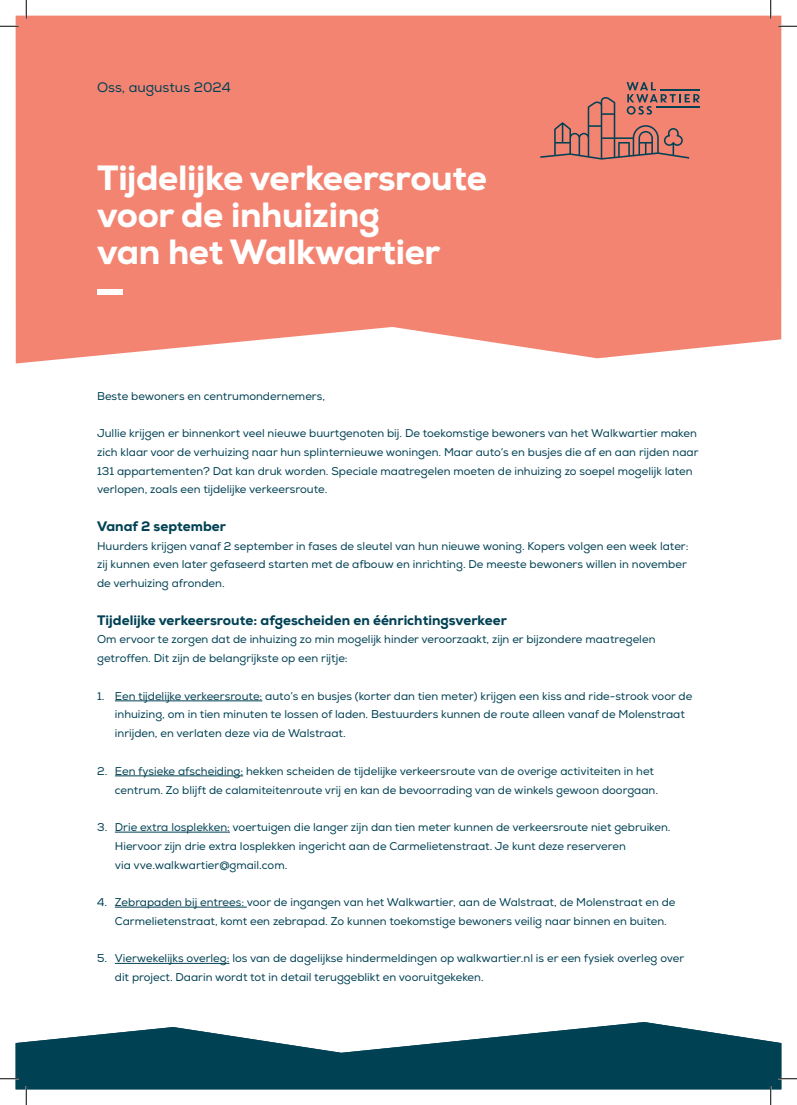
<style>
.page{position:relative;width:797px;height:1105px;background:#fff}
.page>*{position:absolute;margin:0;border:0;box-sizing:border-box;transform-origin:0 0}
.t1{font:800 35px/37.5px "Nexa";letter-spacing:-.01em;color:#fff}
.t2{font:800 13.75px "Nexa";color:#014154}
.t3{font:13.75px "Nexa";color:#014154}
.t4{font:11.25px/18.8px "Nexa";color:#014154}
</style>
<div class="page">
<div style="left:16px;top:16px;width:765px;height:347px;background:#f48472"></div>
<svg style="left:540px;top:82px;width:159px;height:78px;background:#ce796d"></svg>
<div style="left:97px;top:290px;width:25px;height:5px;background:#fff"></div>
<hr style="left:115px;top:700px;width:147px;height:1px;background:#014154">
<hr style="left:115px;top:775px;width:128px;height:1px;background:#014154">
<hr style="left:115px;top:832px;width:115px;height:1px;background:#014154">
<hr style="left:115px;top:907px;width:132px;height:1px;background:#014154">
<hr style="left:115px;top:963px;width:114px;height:1px;background:#014154">
<svg style="left:16px;top:1022px;width:765px;height:67px;fill:#014154"></svg>
<svg style="left:0;top:25px;width:19px;height:2px"></svg>
<svg style="left:778px;top:25px;width:19px;height:2px"></svg>
<svg style="left:0;top:1078px;width:19px;height:1px"></svg>
<svg style="left:778px;top:1078px;width:19px;height:1px"></svg>
<svg style="left:25px;top:0;width:2px;height:19px"></svg>
<svg style="left:25px;top:1086px;width:2px;height:19px"></svg>
<svg style="left:770px;top:0;width:1px;height:19px"></svg>
<svg style="left:770px;top:1086px;width:1px;height:19px"></svg>
<p class="t3" style="left:97px;top:79px;width:135px">Oss, augustus 2024</p>
<h1 class="t1" style="left:97px;top:159px;width:391px">Tijdelijke verkeersroute voor de inhuizing<br>van het Walkwartier</h1>
<p class="t4" style="left:97px;top:387px;width:229px">Beste bewoners en centrumondernemers,</p>
<p class="t4" style="left:97px;top:424px;width:603px">Jullie krijgen er binnenkort veel nieuwe buurtgenoten bij. De toekomstige bewoners van het Walkwartier maken zich klaar voor de verhuizing naar hun splinternieuwe woningen. Maar auto’s en busjes die af en aan rijden naar 131 appartementen? Dat kan druk worden. Speciale maatregelen moeten de inhuizing zo soepel mogelijk laten verlopen, zoals een tijdelijke verkeersroute.</p>
<p class="t2" style="left:97px;top:517px;width:130px">Vanaf 2 september</p>
<p class="t4" style="left:97px;top:537px;width:593px">Huurders krijgen vanaf 2 september in fases de sleutel van hun nieuwe woning. Kopers volgen een week later: zij kunnen even later gefaseerd starten met de afbouw en inrichting. De meeste bewoners willen in november de verhuizing afronden.</p>
<p class="t2" style="left:97px;top:611px;width:411px">Tijdelijke verkeersroute: afgescheiden en éénrichtingsverkeer</p>
<p class="t4" style="left:97px;top:630px;width:560px">Om ervoor te zorgen dat de inhuizing zo min mogelijk hinder veroorzaakt, zijn er bijzondere maatregelen getroffen. Dit zijn de belangrijkste op een rijtje:</p>
<p class="t4" style="left:115px;top:687px;width:579px;text-indent:-18px">1. Een tijdelijke verkeersroute: auto’s en busjes (korter dan tien meter) krijgen een kiss and ride-strook voor de inhuizing, om in tien minuten te lossen of laden. Bestuurders kunnen de route alleen vanaf de Molenstraat inrijden, en verlaten deze via de Walstraat.</p>
<p class="t4" style="left:115px;top:762px;width:544px;text-indent:-18px">2. Een fysieke afscheiding: hekken scheiden de tijdelijke verkeersroute van de overige activiteiten in het centrum. Zo blijft de calamiteitenroute vrij en kan de bevoorrading van de winkels gewoon doorgaan.</p>
<p class="t4" style="left:115px;top:818px;width:557px;text-indent:-18px">3. Drie extra losplekken: voertuigen die langer zijn dan tien meter kunnen de verkeersroute niet gebruiken.<br>Hiervoor zijn drie extra losplekken ingericht aan de Carmelietenstraat. Je kunt deze reserveren<br>via vve.walkwartier@gmail.com.</p>
<p class="t4" style="left:115px;top:893px;width:562px;text-indent:-18px">4. Zebrapaden bij entrees: voor de ingangen van het Walkwartier, aan de Walstraat, de Molenstraat en de<br>Carmelietenstraat, komt een zebrapad. Zo kunnen toekomstige bewoners veilig naar binnen en buiten.</p>
<p class="t4" style="left:115px;top:949px;width:571px;text-indent:-18px">5. Vierwekelijks overleg: los van de dagelijkse hindermeldingen op walkwartier.nl is er een fysiek overleg over dit project. Daarin wordt tot in detail teruggeblikt en vooruitgekeken.</p>
</div>
